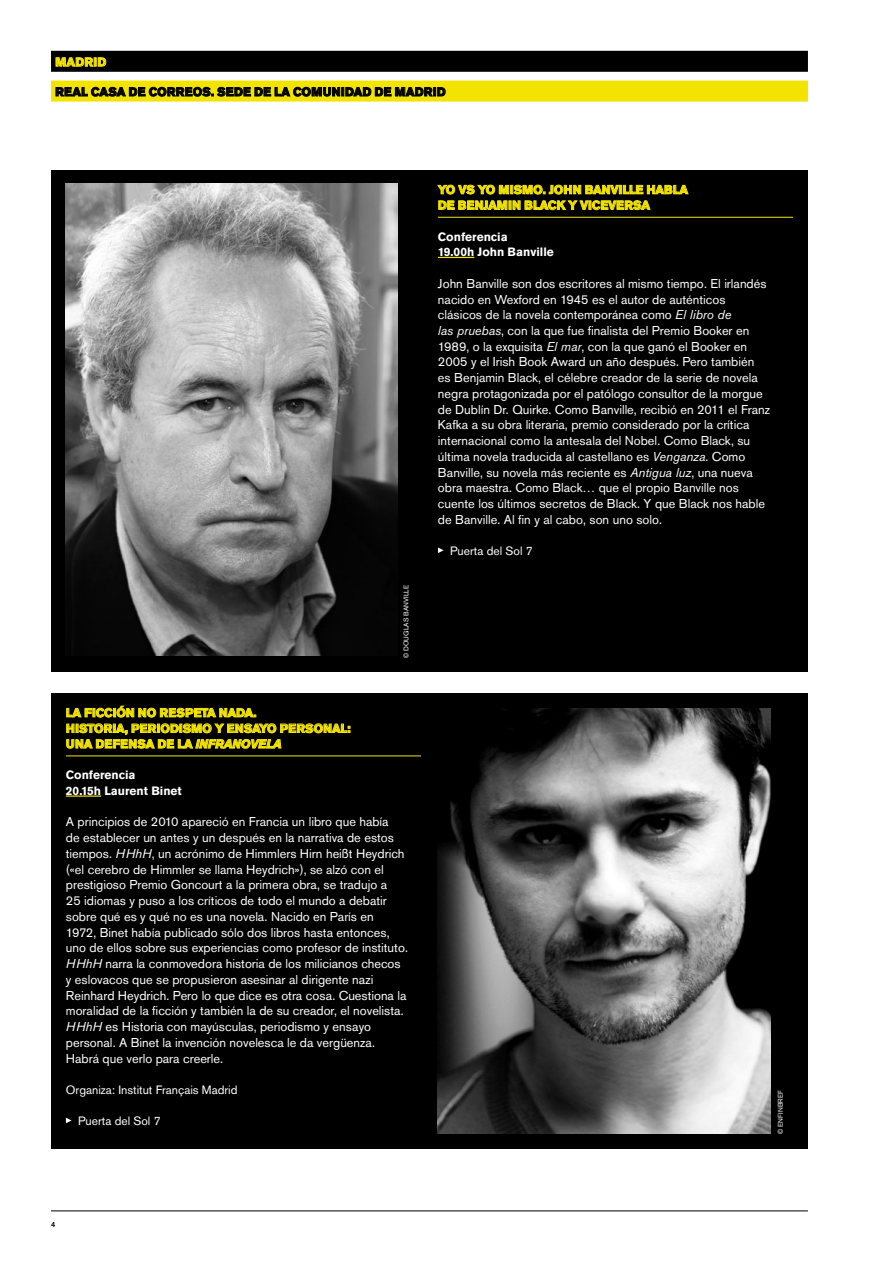
<style>
.page{position:relative;width:893px;height:1263px;background:#fff}
.page>*{position:absolute;margin:0;border:0;box-sizing:border-box;transform-origin:0 0}
.t1{font:12.75px/15.8px "Akzidenz Grotesk BQ";color:#fff}
.t2{font:700 12px "Akzidenz Grotesk BQ";letter-spacing:.01em;color:#f3e400}
.t3{font:700 12px/15.6px "Akzidenz Grotesk BQ";color:#fff}
.t4{font:12px "Akzidenz Grotesk BQ";color:#fff}
.t5{font:700 12px "Akzidenz Grotesk BQ";letter-spacing:.03em;color:#000}
.t6{font:italic 700 12px "Akzidenz Grotesk BQ";color:#f3e400}
.t7{font:500 7.5px "Akzidenz Grotesk BQ";color:#000}
.t8{font:6.75px "Akzidenz Grotesk BQ";color:#fff}
.s1{font-family:"Arial"}
.s2{font-style:normal}
.s3{font-style:italic}
</style>
<div class="page">
<hr style="left:51px;top:1210px;width:757px;height:1px;background:#000">
<div style="left:51px;top:51px;width:757px;height:21px;background:#000"></div>
<div style="left:51px;top:81px;width:757px;height:21px;background:#f3e400"></div>
<svg style="left:56px;top:50px;width:390px;height:47px"></svg>
<div style="left:51px;top:170px;width:757px;height:502px;background:#000"></div>
<hr style="left:438px;top:217px;width:355px;height:1px;background:#f3e400">
<hr style="left:438px;top:257px;width:36px;height:1px;background:#f3e400">
<svg style="left:437px;top:184px;width:252px;height:27px"></svg>
<svg style="left:438px;top:547px;width:6px;height:6px"></svg>
<div style="left:51px;top:693px;width:757px;height:455px;background:#000"></div>
<hr style="left:66px;top:755px;width:355px;height:1px;background:#f3e400">
<hr style="left:66px;top:795px;width:35px;height:2px;background:#f3e400">
<svg style="left:66px;top:705px;width:284px;height:44px"></svg>
<svg style="left:66px;top:1118px;width:6px;height:5px"></svg>
<img style="left:66px;top:183px;width:331px;height:472px">
<img style="left:438px;top:708px;width:332px;height:425px">
<p class="t2" style="left:55px;top:55px;width:11px">MADR</p>
<p class="t2" style="left:93px;top:55px;width:13px">ID</p>
<p class="t5" style="left:55px;top:85px;width:10px">REA</p>
<p class="t5" style="left:81px;top:85px;width:86px">L CASA DE CORREO</p>
<p class="t5" style="left:202px;top:85px;width:33px">S. SEDE</p>
<p class="t5" style="left:254px;top:85px;width:101px">DE LA COMUNIDAD</p>
<p class="t5" style="left:375px;top:85px;width:31px">DE MADR</p>
<p class="t5" style="left:433px;top:85px;width:13px">ID</p>
<p class="t8" style="left:402px;top:658px;width:74px;rotate:-90deg"><span class="s1">©</span> DOUGLAS BANVILLE</p>
<p class="t2" style="left:66px;top:706px;width:163px">LA FICCIÓN NO RESPETA NADA</p>
<p class="t2" style="left:253px;top:706px;width:4px">.</p>
<p class="t2" style="left:66px;top:721px;width:75px">HISTOR IA, PER</p>
<p class="t2" style="left:157px;top:721px;width:105px">IODISMO Y ENSAYO</p>
<p class="t2" style="left:280px;top:721px;width:10px">PER</p>
<p class="t2" style="left:305px;top:721px;width:19px">SONA</p>
<p class="t2" style="left:341px;top:721px;width:12px">L:</p>
<p class="t2" style="left:66px;top:737px;width:39px">UNA DEFEN</p>
<p class="t6" style="left:138px;top:737px;width:146px"><span class="s2">SA DE LA</span> INFRANOVELA</p>
<p class="t3" style="left:66px;top:767px;width:117px">Conferencia<br>20.15h Laurent Binet</p>
<p class="t1" style="left:66px;top:814px;width:344px">A principios de 2010 apareció en Francia un libro que había<br>de establecer un antes y un después en la narrativa de estos tiempos. <span class="s3">HHhH</span>, un acrónimo de Himmlers Hirn heißt Heydrich («el cerebro de Himmler se llama Heydrich»), se alzó con el prestigioso Premio Goncourt a la primera obra, se tradujo a<br>25 idiomas y puso a los críticos de todo el mundo a debatir sobre qué es y qué no es una novela. Nacido en París en<br>1972, Binet había publicado sólo dos libros hasta entonces, uno de ellos sobre sus experiencias como profesor de instituto.<br><span class="s3">HHhH</span> narra la conmovedora historia de los milicianos checos y eslovacos que se propusieron asesinar al dirigente nazi Reinhard Heydrich. Pero lo que dice es otra cosa. Cuestiona la moralidad de la ficción y también la de su creador, el novelista.<br><span class="s3">HHhH</span> es Historia con mayúsculas, periodismo y ensayo personal. A Binet la invención novelesca le da vergüenza.<br>Habrá que verlo para creerle.</p>
<p class="t4" style="left:66px;top:1083px;width:173px">Organiza: Institut Français Madrid</p>
<p class="t4" style="left:78px;top:1114px;width:84px">Puerta del Sol 7</p>
<p class="t2" style="left:438px;top:183px;width:165px">YO VS YO MISMO. JOHN BANV</p>
<p class="t2" style="left:618px;top:183px;width:71px">ILLE HABLA</p>
<p class="t2" style="left:438px;top:198px;width:172px">DE BENJAM IN BLACK Y VICEVER</p>
<p class="t2" style="left:633px;top:198px;width:18px">SA</p>
<p class="t3" style="left:438px;top:229px;width:117px">Conferencia<br>19.00h John Banville</p>
<p class="t1" style="left:438px;top:275px;width:334px">John Banville son dos escritores al mismo tiempo. El irlandés nacido en Wexford en 1945 es el autor de auténticos clásicos de la novela contemporánea como <span class="s3">El libro de<br>las pruebas</span>, con la que fue finalista del Premio Booker en 1989, o la exquisita <span class="s3">El mar</span>, con la que ganó el Booker en 2005 y el Irish Book Award un año después. Pero también es Benjamin Black, el célebre creador de la serie de novela negra protagonizada por el patólogo consultor de la morgue de Dublín Dr. Quirke. Como Banville, recibió en 2011 el Franz Kafka a su obra literaria, premio considerado por la crítica internacional como la antesala del Nobel. Como Black, su última novela traducida al castellano es <span class="s3">Venganza</span>. Como Banville, su novela más reciente es <span class="s3">Antigua luz</span>, una nueva obra maestra. Como Black… que el propio Banville nos cuente los últimos secretos de Black. Y que Black nos hable de Banville. Al fin y al cabo, son uno solo.</p>
<p class="t4" style="left:450px;top:544px;width:84px">Puerta del Sol 7</p>
<p class="t8" style="left:776px;top:1134px;width:45px;rotate:-90deg"><span class="s1">©</span> Enfinbref</p>
<p class="t7" style="left:51px;top:1220px;width:6px">4</p>
</div>
